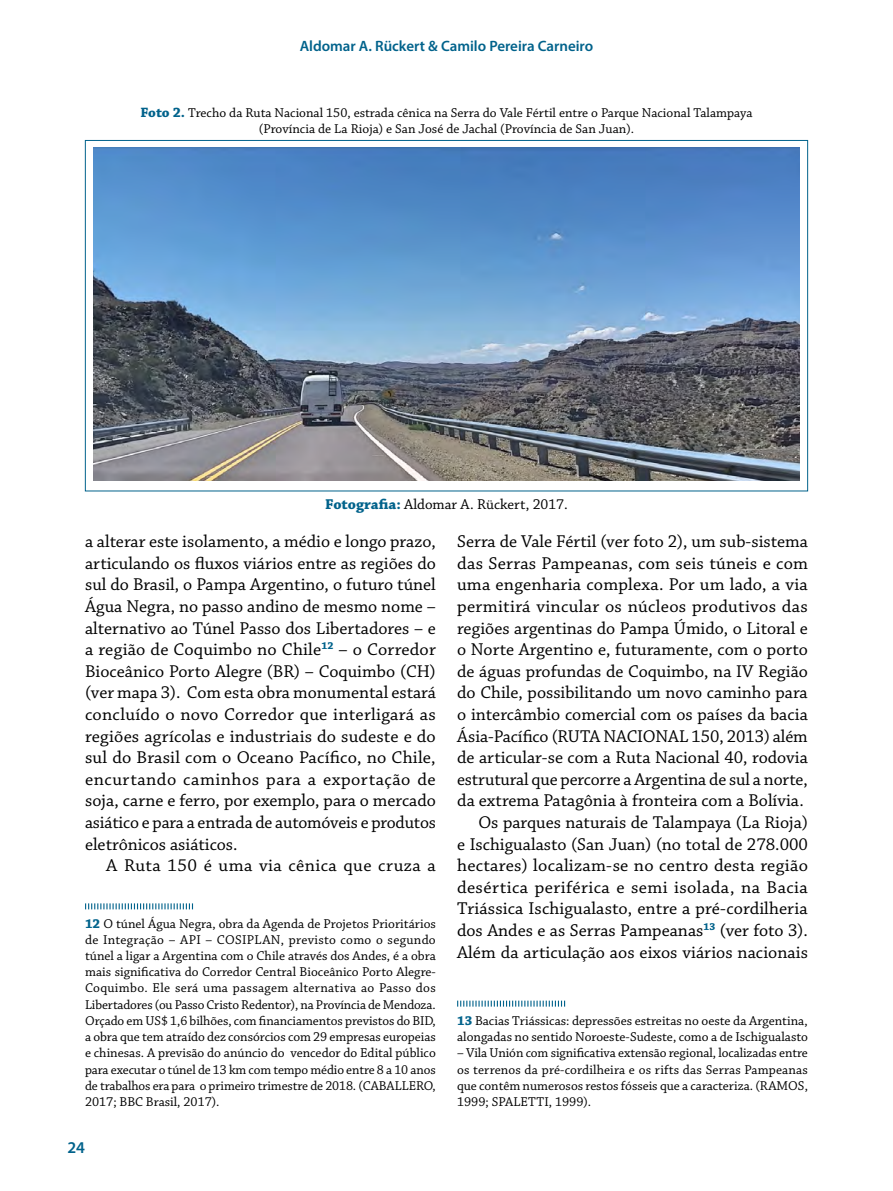
<style>
.page{position:relative;width:893px;height:1191px;background:#fff}
.page>*{position:absolute;margin:0;border:0;box-sizing:border-box;transform-origin:0 0}
.t1{font:18px/21.6px "Chaparral Pro";color:#000;text-align:justify}
.t2{font:18px "Chaparral Pro";letter-spacing:.025em;color:#000}
.t3{font:600 16.5px "Myriad Pro";color:#00628b}
.t4{font:600 15px "Myriad Pro";color:#00628b}
.t5{font:15px "Chaparral Pro";color:#000}
.t6{font:13.5px/16.2px "Chaparral Pro";color:#000;text-align:justify}
.s1{font-weight:700;font-size:14.25px;color:#00628b}
.s2{font-weight:700;color:#00628b}
</style>
<div class="page">
<svg style="left:85px;top:903px;width:108px;height:6px"></svg>
<svg style="left:457px;top:1000px;width:108px;height:6px"></svg>
<img style="left:94px;top:148px;width:705px;height:332px">
<p class="t4" style="left:300px;top:36px;width:295px">Aldomar A. Rückert &amp; Camilo Pereira Carneiro</p>
<p class="t6" style="left:141px;top:105px;width:613px;text-align:center"><span class="s1">Foto 2.</span> Trecho da Ruta Nacional 150, estrada cênica na Serra do Vale Fértil entre o Parque Nacional Talampaya (Província de La Rioja) e San José de Jachal (Província de San Juan).</p>
<p class="t5" style="left:325px;top:496px;width:244px"><span class="s2">Fotografia:</span> Aldomar A. Rückert, 2017.</p>
<p class="t1" style="left:85px;top:531px;width:352px">a alterar este isolamento, a médio e longo prazo, articulando os fluxos viários entre as regiões do sul do Brasil, o Pampa Argentino, o futuro túnel Água Negra, no passo andino de mesmo nome – alternativo ao Túnel Passo dos Libertadores – e a região de Coquimbo no Chile<sup>12</sup> – o Corredor Bioceânico Porto Alegre (BR) – Coquimbo (CH) (ver mapa 3). Com esta obra monumental estará concluído o novo Corredor que interligará as regiões agrícolas e industriais do sudeste e do sul do Brasil com o Oceano Pacífico, no Chile, encurtando caminhos para a exportação de soja, carne e ferro, por exemplo, para o mercado asiático e para a entrada de automóveis e produtos eletrônicos asiáticos.</p>
<p class="t2" style="left:106px;top:855px;width:331px">A Ruta 150 é uma via cênica que cruza a</p>
<p class="t6" style="left:85px;top:915px;width:352px"><span class="s2">12</span> O túnel Água Negra, obra da Agenda de Projetos Prioritários de Integração – API – COSIPLAN, previsto como o segundo túnel a ligar a Argentina com o Chile através dos Andes, é a obra mais significativa do Corredor Central Bioceânico Porto Alegre-Coquimbo. Ele será uma passagem alternativa ao Passo dos Libertadores (ou Passo Cristo Redentor), na Província de Mendoza.<br>Orçado em US$ 1,6 bilhões, com financiamentos previstos do BID, a obra que tem atraído dez consórcios com 29 empresas europeias e chinesas. A previsão do anúncio do vencedor do Edital público para executar o túnel de 13 km com tempo médio entre 8 a 10 anos de trabalhos era para o primeiro trimestre de 2018. (CABALLERO, 2017; BBC Brasil, 2017).</p>
<p class="t3" style="left:67px;top:1136px;width:19px">24</p>
<p class="t1" style="left:457px;top:531px;width:352px;text-align:right">Serra de Vale Fértil (ver foto 2), um sub-sistema das Serras Pampeanas, com seis túneis e com uma engenharia complexa. Por um lado, a via permitirá vincular os núcleos produtivos das regiões argentinas do Pampa Úmido, o Litoral e o Norte Argentino e, futuramente, com o porto de águas profundas de Coquimbo, na IV Região do Chile, possibilitando um novo caminho para o intercâmbio comercial com os países da bacia Ásia-Pacífico (RUTA NACIONAL 150, 2013) além de articular-se com a Ruta Nacional 40, rodovia estrutural que percorre a Argentina de sul a norte, da extrema Patagônia à fronteira com a Bolívia.<br>Os parques naturais de Talampaya (La Rioja)<br>e Ischigualasto (San Juan) (no total de 278.000 hectares) localizam-se no centro desta região desértica periférica e semi isolada, na Bacia Triássica Ischigualasto, entre a pré-cordilheria dos Andes e as Serras Pampeanas<sup>13</sup> (ver foto 3).<br>Além da articulação aos eixos viários nacionais</p>
<p class="t6" style="left:457px;top:1013px;width:352px"><span class="s2">13</span> Bacias Triássicas: depressões estreitas no oeste da Argentina, alongadas no sentido Noroeste-Sudeste, como a de Ischigualasto</p>
<p class="t6" style="left:457px;top:1045px;width:352px">– Vila Unión com significativa extensão regional, localizadas entre os terrenos da pré-cordilheira e os rifts das Serras Pampeanas que contêm numerosos restos fósseis que a caracteriza. (RAMOS, 1999; SPALETTI, 1999).</p>
</div>
